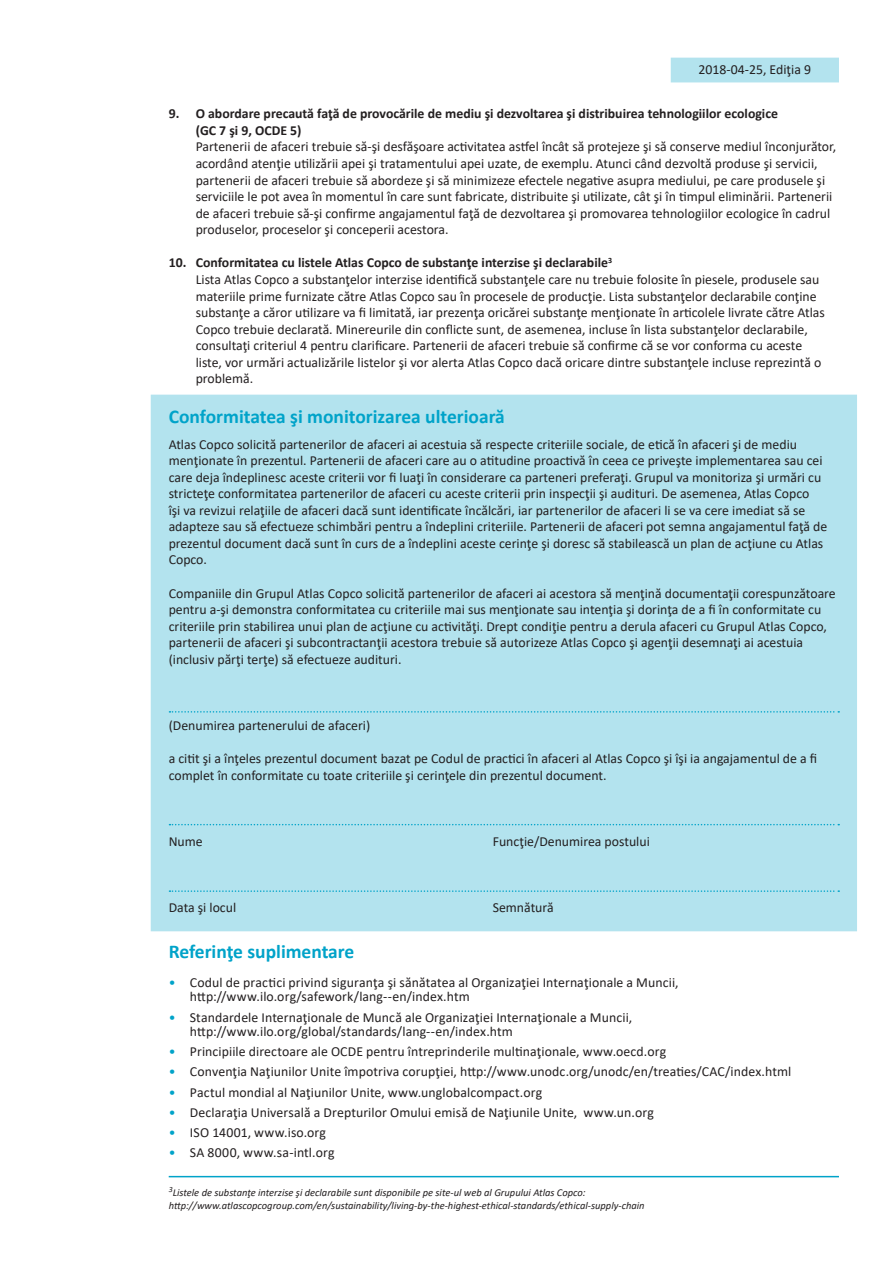
<style>
.page{position:relative;width:893px;height:1263px;background:#fff}
.page>*{position:absolute;margin:0;border:0;box-sizing:border-box;transform-origin:0 0}
.t1{font:700 19.5px "Calibri";color:#00a3c9}
.Copy{font:13.8px/16.5px "Calibri";color:#231f20}
.link{font:italic 10.5px/12.6px "Calibri";color:#231f20}
.s1{font-weight:700}
.s2{color:#00a3c9}
</style>
<div class="page">
<div style="left:151px;top:395px;width:706px;height:536px;background:#b3e3ee"></div>
<svg style="left:169px;top:890px;width:670px;height:2px"></svg>
<svg style="left:169px;top:824px;width:670px;height:1px"></svg>
<svg style="left:169px;top:711px;width:670px;height:2px"></svg>
<hr style="left:169px;top:1176px;width:670px;height:1px;background:#00a3c9">
<div style="left:671px;top:58px;width:168px;height:24px;background:#b3e3ee"></div>
<p class="Copy" style="left:699px;top:61px;width:114px">2018-04-25, Ediţia 9</p>
<p class="Copy" style="left:196px;top:105px;width:642px;text-indent:-27px"><span class="s1">9. O abordare precaută faţă de provocările de mediu şi dezvoltarea şi distribuirea tehnologiilor ecologice<br>(GC 7 şi 9, OCDE 5)<br></span>Partenerii de afaceri trebuie să-şi desfăşoare activitatea astfel încât să protejeze şi să conserve mediul înconjurător, acordând atenţie utilizării apei şi tratamentului apei uzate, de exemplu. Atunci când dezvoltă produse şi servicii, partenerii de afaceri trebuie să abordeze şi să minimizeze efectele negative asupra mediului, pe care produsele şi serviciile le pot avea în momentul în care sunt fabricate, distribuite şi utilizate, cât şi în timpul eliminării. Partenerii de afaceri trebuie să-şi confirme angajamentul faţă de dezvoltarea şi promovarea tehnologiilor ecologice în cadrul produselor, proceselor şi conceperii acestora.</p>
<p class="Copy" style="left:196px;top:254px;width:631px;text-indent:-27px"><span class="s1">10. Conformitatea cu listele Atlas Copco de substanţe interzise şi declarabile</span><sup>3<br></sup>Lista Atlas Copco a substanţelor interzise identifică substanţele care nu trebuie folosite în piesele, produsele sau materiile prime furnizate către Atlas Copco sau în procesele de producţie. Lista substanţelor declarabile conţine substanţe a căror utilizare va fi limitată, iar prezenţa oricărei substanţe menţionate în articolele livrate către Atlas Copco trebuie declarată. Minereurile din conflicte sunt, de asemenea, incluse în lista substanţelor declarabile, consultaţi criteriul 4 pentru clarificare. Partenerii de afaceri trebuie să confirme că se vor conforma cu aceste liste, vor urmări actualizările listelor şi vor alerta Atlas Copco dacă oricare dintre substanţele incluse reprezintă o problemă.</p>
<p class="t1" style="left:169px;top:403px;width:338px">Conformitatea şi monitorizarea ulterioară</p>
<p class="Copy" style="left:169px;top:435px;width:660px">Atlas Copco solicită partenerilor de afaceri ai acestuia să respecte criteriile sociale, de etică în afaceri şi de mediu menţionate în prezentul. Partenerii de afaceri care au o atitudine proactivă în ceea ce priveşte implementarea sau cei care deja îndeplinesc aceste criterii vor fi luaţi în considerare ca parteneri preferaţi. Grupul va monitoriza şi urmări cu stricteţe conformitatea partenerilor de afaceri cu aceste criterii prin inspecţii şi audituri. De asemenea, Atlas Copco<br>îşi va revizui relaţiile de afaceri dacă sunt identificate încălcări, iar partenerilor de afaceri li se va cere imediat să se adapteze sau să efectueze schimbări pentru a îndeplini criteriile. Partenerii de afaceri pot semna angajamentul faţă de prezentul document dacă sunt în curs de a îndeplini aceste cerinţe şi doresc să stabilească un plan de acţiune cu Atlas Copco.</p>
<p class="Copy" style="left:169px;top:584px;width:669px">Companiile din Grupul Atlas Copco solicită partenerilor de afaceri ai acestora să menţină documentaţii corespunzătoare pentru a-şi demonstra conformitatea cu criteriile mai sus menţionate sau intenţia şi dorinţa de a fi în conformitate cu criteriile prin stabilirea unui plan de acţiune cu activităţi. Drept condiţie pentru a derula afaceri cu Grupul Atlas Copco, partenerii de afaceri şi subcontractanţii acestora trebuie să autorizeze Atlas Copco şi agenţii desemnaţi ai acestuia (inclusiv părţi terţe) să efectueze audituri.</p>
<p class="Copy" style="left:169px;top:717px;width:203px">(Denumirea partenerului de afaceri)</p>
<p class="Copy" style="left:169px;top:750px;width:650px">a citit şi a înţeles prezentul document bazat pe Codul de practici în afaceri al Atlas Copco şi îşi ia angajamentul de a fi complet în conformitate cu toate criteriile şi cerinţele din prezentul document.</p>
<p class="Copy" style="left:169px;top:833px;width:36px">Nume</p>
<p class="Copy" style="left:493px;top:833px;width:159px">Funcţie/Denumirea postului</p>
<p class="Copy" style="left:169px;top:899px;width:69px">Data şi locul</p>
<p class="Copy" style="left:493px;top:899px;width:62px">Semnătură</p>
<p class="t1" style="left:169px;top:938px;width:187px">Referinţe suplimentare</p>
<p class="Copy" style="left:190px;top:975px;width:490px;line-height:14.2px;text-indent:-21px"><span class="s2">•</span> Codul de practici privind siguranţa şi sănătatea al Organizaţiei Internaţionale a Muncii, http://www.ilo.org/safework/lang--en/index.htm</p>
<p class="Copy" style="left:190px;top:1010px;width:444px;line-height:14.2px;text-indent:-21px"><span class="s2">•</span> Standardele Internaţionale de Muncă ale Organizaţiei Internaţionale a Muncii, http://www.ilo.org/global/standards/lang--en/index.htm</p>
<p class="Copy" style="left:169px;top:1043px;width:499px"><span class="s2">•</span> Principiile directoare ale OCDE pentru întreprinderile multinaţionale, www.oecd.org</p>
<p class="Copy" style="left:169px;top:1063px;width:624px"><span class="s2">•</span> Convenţia Naţiunilor Unite împotriva corupţiei, http://www.unodc.org/unodc/en/treaties/CAC/index.html</p>
<p class="Copy" style="left:169px;top:1083px;width:375px"><span class="s2">•</span> Pactul mondial al Naţiunilor Unite, www.unglobalcompact.org</p>
<p class="Copy" style="left:169px;top:1104px;width:487px"><span class="s2">•</span> Declaraţia Universală a Drepturilor Omului emisă de Naţiunile Unite, www.un.org</p>
<p class="Copy" style="left:169px;top:1124px;width:159px"><span class="s2">•</span> ISO 14001, www.iso.org</p>
<p class="Copy" style="left:169px;top:1144px;width:167px"><span class="s2">•</span> SA 8000, www.sa-intl.org</p>
<p class="link" style="left:169px;top:1186px;width:477px"><sup>3</sup>Listele de substanţe interzise şi declarabile sunt disponibile pe site-ul web al Grupului Atlas Copco: http://www.atlascopcogroup.com/en/sustainability/living-by-the-highest-ethical-standards/ethical-supply-chain</p>
</div>
